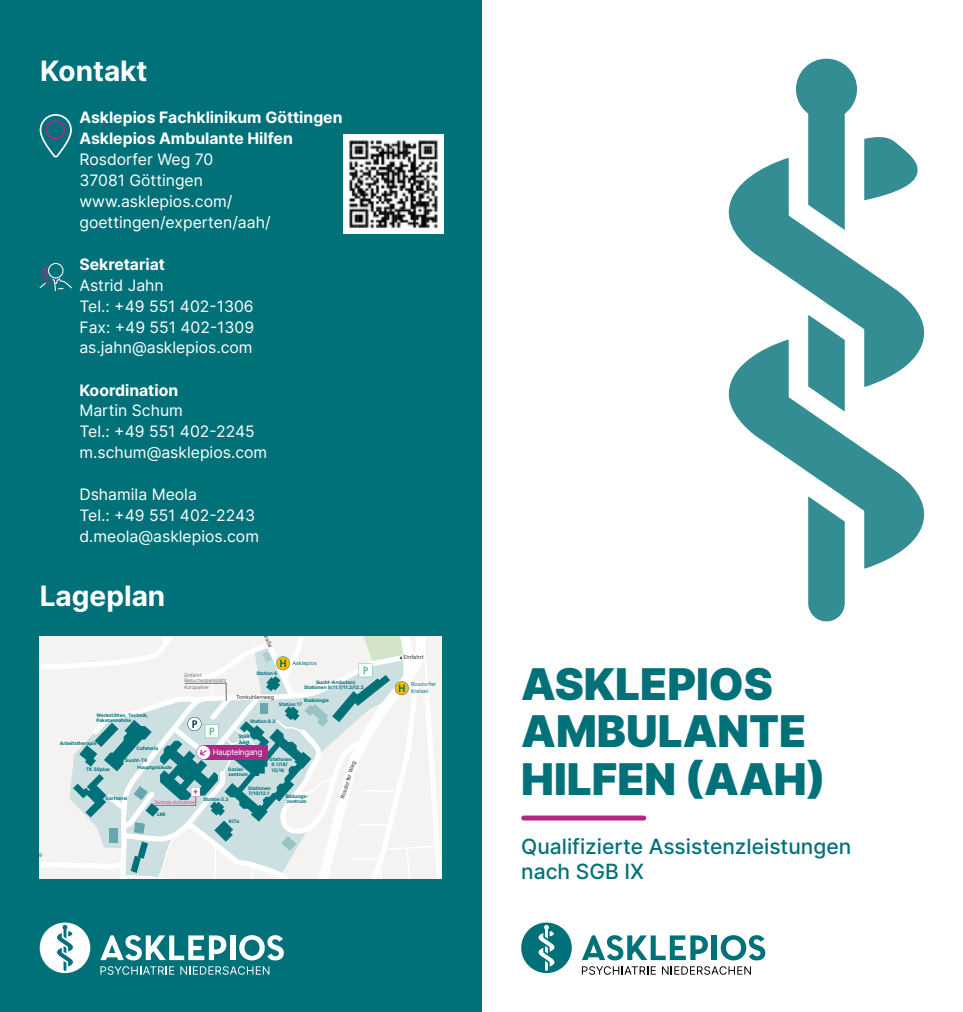
<style>
.page{position:relative;width:963px;height:1012px;background:#fff}
.page>*{position:absolute;margin:0;border:0;box-sizing:border-box;transform-origin:0 0}
.t1{font:900 43.75px/47.2px "Inter";color:#007179}
.t2{font:700 28px "Inter";color:#fff}
.t3{font:500 21px/24.5px "Inter";color:#007179}
.t4{font:15.75px/21px "Inter";color:#fff}
.t5{font:700 15.75px/21px "Inter";color:#fff}
.t6{font:8.05px "Inter";letter-spacing:-.03em;color:#fff}
.t7{font:5.6px "Inter";color:#303030}
.t8{font:5.42px/6.5px "Inter";color:#007179}
.t9{font:4.9px "Inter";letter-spacing:-.02em;color:#e9427d}
.t10{font:700 4.73px/5.1px "Inter";color:#007179}
.t11{font:4.73px "Inter";color:#6f6e6e}
</style>
<div class="page">
<svg style="left:808px;top:570px;width:37px;height:52px;background:#46989d"></svg>
<svg style="left:728px;top:388px;width:196px;height:182px"></svg>
<svg style="left:806px;top:388px;width:39px;height:25px"></svg>
<svg style="left:728px;top:158px;width:196px;height:230px"></svg>
<svg style="left:795px;top:58px;width:125px;height:174px"></svg>
<svg style="left:582px;top:966px;width:73px;height:9px"></svg>
<svg style="left:662px;top:966px;width:88px;height:9px"></svg>
<div style="left:711px;top:935px;width:5px;height:25px;background:#007179"></div>
<svg style="left:720px;top:935px;width:45px;height:25px"></svg>
<svg style="left:582px;top:935px;width:125px;height:25px"></svg>
<div style="left:521px;top:923px;width:50px;height:50px;background:#007179;border-radius:50%"></div>
<svg style="left:538px;top:925px;width:16px;height:46px"></svg>
<div style="left:523px;top:816px;width:120px;height:5px;background:#b02786"></div>
<div style="left:0;top:0;width:481px;height:1012px;background:#007179"></div>
<svg style="left:100px;top:966px;width:74px;height:9px"></svg>
<svg style="left:180px;top:966px;width:89px;height:9px"></svg>
<div style="left:230px;top:935px;width:5px;height:25px;background:#fff"></div>
<svg style="left:239px;top:935px;width:45px;height:25px"></svg>
<svg style="left:100px;top:935px;width:126px;height:25px"></svg>
<div style="left:40px;top:923px;width:50px;height:50px;background:#fff;border-radius:50%"></div>
<svg style="left:57px;top:925px;width:16px;height:46px"></svg>
<svg style="left:40px;top:114px;width:32px;height:44px"></svg>
<svg style="left:39px;top:263px;width:33px;height:28px"></svg>
<svg style="left:40px;top:637px;width:401px;height:242px;background:#d7e2e3"></svg>
<img style="left:344px;top:135px;width:99px;height:99px">
<h2 class="t2" style="left:40px;top:50px;width:109px">Kontakt</h2>
<h3 class="t5" style="left:79px;top:106px;width:264px">Asklepios Fachklinikum Göttingen<br>Asklepios Ambulante Hilfen</h3>
<h3 class="t4" style="left:79px;top:148px;width:193px">Rosdorfer Weg 70<br>37081 Göttingen www.asklepios.com/ goettingen/experten/aah/</h3>
<h3 class="t5" style="left:79px;top:253px;width:87px">Sekretariat</h3>
<h3 class="t4" style="left:79px;top:274px;width:176px">Astrid Jahn<br>Tel.: +49 551 402-1306<br>Fax: +49 551 402-1309 as.jahn@asklepios.com</h3>
<h3 class="t5" style="left:79px;top:379px;width:100px">Koordination</h3>
<h3 class="t4" style="left:79px;top:400px;width:189px">Martin Schum<br>Tel.: +49 551 402-2245 m.schum@asklepios.com</h3>
<h3 class="t4" style="left:79px;top:484px;width:181px">Dshamila Meola<br>Tel.: +49 551 402-2243 d.meola@asklepios.com</h3>
<h2 class="t2" style="left:40px;top:575px;width:127px">Lageplan</h2>
<p class="t10" style="left:96px;top:712px;width:53px;line-height:5.8px">Werkstätten, Technik,<br>Paketannahme</p>
<p class="t11" style="left:184px;top:671px;width:19px">Einfahrt</p>
<p class="t11" style="left:184px;top:684px;width:26px">Kurzparker</p>
<p class="t11" style="left:184px;top:677px;width:44px">Besucherparkplatz</p>
<p class="t10" style="left:256px;top:671px;width:22px">Station 6</p>
<p class="t8" style="left:292px;top:659px;width:26px">Asklepios</p>
<p class="t10" style="left:304px;top:680px;width:61px;text-indent:12px">Sucht-Ambulanz<br>Stationen 9/11.1/11.2/12.2</p>
<p class="t7" style="left:236px;top:693px;width:40px">Tonkuhlenweg</p>
<p class="t10" style="left:304px;top:698px;width:26px">Radiologie</p>
<p class="t10" style="left:279px;top:701px;width:24px">Station 17</p>
<p class="t10" style="left:250px;top:719px;width:27px">Station 8.2</p>
<p class="t10" style="left:60px;top:741px;width:38px">Arbeitstherapie</p>
<p class="t10" style="left:86px;top:766px;width:25px">TK 50plus</p>
<p class="t10" style="left:137px;top:745px;width:23px">Cafeteria</p>
<p class="t10" style="left:125px;top:758px;width:24px">Sucht-TK</p>
<p class="t10" style="left:137px;top:764px;width:36px">Hauptgebäude</p>
<p class="t10" style="left:105px;top:795px;width:24px">Gärtnerei</p>
<p class="t9" style="left:154px;top:799px;width:42px">Zentrale Aufnahme</p>
<p class="t10" style="left:239px;top:733px;width:12px;line-height:5.8px">StäB<br>AAH</p>
<h3 class="t6" style="left:213px;top:746px;width:51px">Haupteingang</h3>
<p class="t10" style="left:269px;top:757px;width:24px;text-align:center">Stationen<br>8.1/14/</p>
<p class="t10" style="left:271px;top:768px;width:14px">15/16</p>
<p class="t10" style="left:248px;top:786px;width:24px">Stationen<br>7/10/12.1</p>
<p class="t10" style="left:228px;top:767px;width:21px;line-height:4.4px">Sozial&shy;zentrum</p>
<p class="t10" style="left:286px;top:793px;width:24px">Bildungs&shy;zentrum</p>
<p class="t10" style="left:203px;top:796px;width:27px">Station 5.3</p>
<p class="t7" style="left:338px;top:798px;width:41px;rotate:-73deg">Rosdorfer Weg</p>
<p class="t10" style="left:157px;top:811px;width:10px">LMI</p>
<p class="t10" style="left:229px;top:819px;width:12px">KiTa</p>
<p class="t7" style="left:403px;top:653px;width:22px">Einfahrt</p>
<p class="t8" style="left:411px;top:681px;width:27px">Rosdorfer<br>Kreisel</p>
<h1 class="t1" style="left:521px;top:660px;width:306px">ASKLEPIOS<br>AMBULANTE<br>HILFEN (AAH)</h1>
<h3 class="t3" style="left:521px;top:834px;width:331px">Qualifizierte Assistenzleistungen nach SGB IX</h3>
</div>
